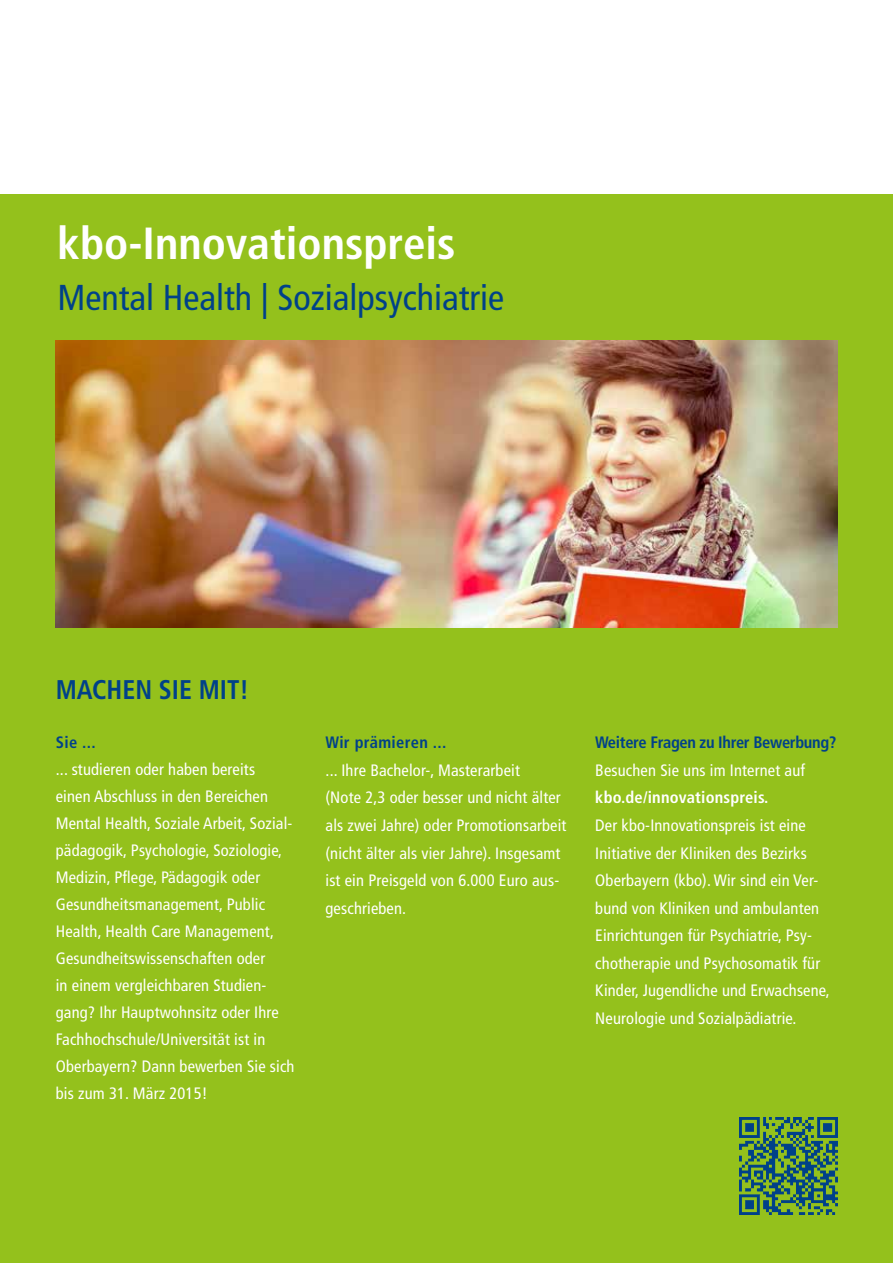
<style>
.page{position:relative;width:893px;height:1263px;background:#fff}
.page>*{position:absolute;margin:0;border:0;box-sizing:border-box;transform-origin:0 0}
.t1{font:700 condensed 45px "Frutiger LT Com";color:#fff}
.t2{font:condensed 36px "Frutiger LT Com";color:#004189}
.t3{font:700 condensed 27px "Frutiger LT Com";color:#004189;scale:.96 1}
.t4{font:condensed 16.5px/27px "Frutiger LT Com";letter-spacing:.01em;color:#fff}
.t5{font:700 condensed 16.5px "Frutiger LT Com";letter-spacing:-.02em;color:#004189}
.t6{font:700 condensed 16.5px "Frutiger LT Com";letter-spacing:.01em;color:#fff}
.t7{font:700 condensed 16.5px "Frutiger LT Com";letter-spacing:.02em;color:#004189}
</style>
<div class="page">
<div style="left:0;top:194px;width:893px;height:49px;background:#94c11c"></div>
<div style="left:0;top:221px;width:893px;height:1042px;background:#94c11c"></div>
<img style="left:56px;top:341px;width:781px;height:286px">
<img style="left:740px;top:1117px;width:97px;height:97px">
<h1 class="t1" style="left:58px;top:217px;width:399px">kbo-Innovationspreis</h1>
<h2 class="t2" style="left:58px;top:276px;width:448px">Mental Health | Sozialpsychiatrie</h2>
<h3 class="t3" style="left:56px;top:674px;width:203px">MACHEN SIE MIT!</h3>
<p class="t5" style="left:56px;top:733px;width:41px">Sie ...</p>
<p class="t4" style="left:56px;top:756px;width:240px">... studieren oder haben bereits<br>einen Abschluss in den Bereichen Mental Health, Soziale Arbeit, Sozial&shy;pädagogik, Psychologie, Soziologie, Medizin, Pflege, Pädagogik oder Gesundheitsmanagement, Public Health, Health Care Management, Gesundheitswissenschaften oder<br>in einem vergleichbaren Studien&shy;gang? Ihr Hauptwohnsitz oder Ihre Fachhochschule/Universität ist in Oberbayern? Dann bewerben Sie sich bis zum 31. März 2015!</p>
<p class="t7" style="left:326px;top:733px;width:122px">Wir prämieren ...</p>
<p class="t4" style="left:326px;top:756px;width:242px;line-height:27.6px">... Ihre Bachelor-, Masterarbeit<br>(Note 2,3 oder besser und nicht älter als zwei Jahre) oder Promotionsarbeit (nicht älter als vier Jahre). Insgesamt ist ein Preisgeld von 6.000 Euro aus&shy;geschrieben.</p>
<p class="t5" style="left:595px;top:733px;width:243px">Weitere Fragen zu Ihrer Bewerbung?</p>
<p class="t4" style="left:595px;top:757px;width:211px">Besuchen Sie uns im Internet auf</p>
<p class="t6" style="left:595px;top:788px;width:175px">kbo.de/innovationspreis.</p>
<p class="t4" style="left:595px;top:811px;width:236px;line-height:27.6px">Der kbo-Innovationspreis ist eine Initiative der Kliniken des Bezirks Oberbayern (kbo). Wir sind ein Ver&shy;bund von Kliniken und ambulanten Einrichtungen für Psychiatrie, Psy&shy;chotherapie und Psychosomatik für Kinder, Jugendliche und Erwachsene, Neurologie und Sozialpädiatrie.</p>
</div>
